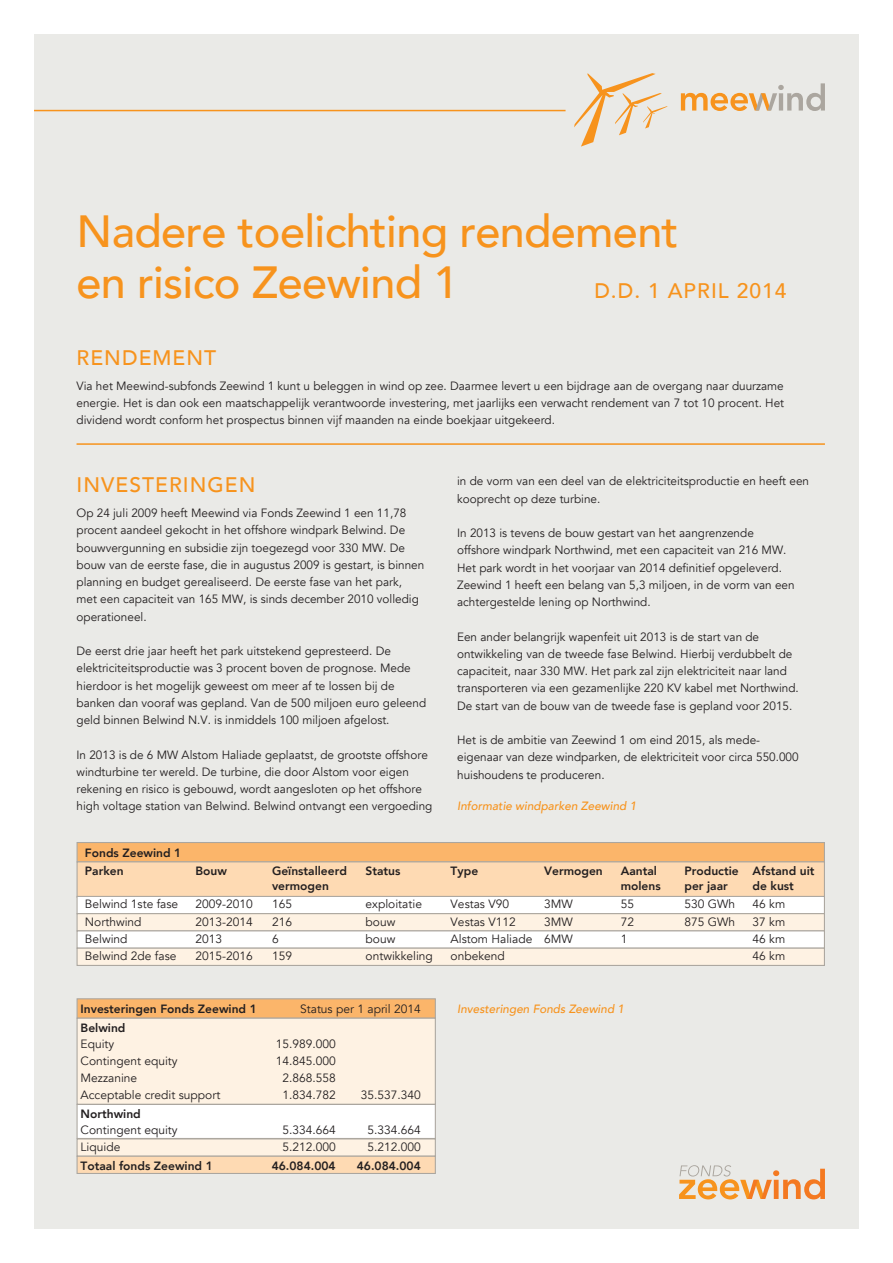
<style>
.page{position:relative;width:893px;height:1263px;background:#fff}
.page>*{position:absolute;margin:0;border:0;box-sizing:border-box;transform-origin:0 0}
.t1{font:500 45px/51px "Avenir";letter-spacing:-.015em;color:#f7931d}
.t2{font:500 21px "Avenir";letter-spacing:.05em;color:#f7931d}
.t3{font:12px/17.2px "Avenir";color:#231f20}
.t4{font:800 12px/18.8px "Avenir";color:#231f20}
.t5{font:italic 500 12px "Avenir";color:#f7931d}
</style>
<div class="page">
<div style="left:34px;top:34px;width:825px;height:1195px;background:#eaeae7"></div>
<svg style="left:681px;top:83px;width:144px;height:28px"></svg>
<svg style="left:574px;top:73px;width:94px;height:74px"></svg>
<hr style="left:34px;top:110px;width:532px;height:1px;background:#f7931d">
<hr style="left:77px;top:443px;width:748px;height:2px;background:#f7931d">
<svg style="left:679px;top:1165px;width:146px;height:34px"></svg>
<div style="left:77px;top:842px;width:748px;height:20px;background:#fbb56a;border:1px solid #aba69f"></div>
<div style="left:77px;top:861px;width:748px;height:37px;background:#fedab3;border:1px solid #aba69f"></div>
<div style="left:77px;top:896px;width:748px;height:18px;background:#fff;border:1px solid #aba69f"></div>
<div style="left:77px;top:913px;width:748px;height:18px;background:#fef2e3;border:1px solid #aba69f"></div>
<div style="left:77px;top:930px;width:748px;height:19px;background:#fff;border:1px solid #aba69f"></div>
<div style="left:77px;top:948px;width:748px;height:18px;background:#fef2e3;border:1px solid #aba69f"></div>
<div style="left:77px;top:998px;width:359px;height:21px;background:#fbb56a;border:1px solid #aba69f"></div>
<div style="left:77px;top:1018px;width:359px;height:87px;background:#fef2e3;border:1px solid #aba69f"></div>
<div style="left:77px;top:1104px;width:359px;height:35px;background:#fff;border:1px solid #aba69f"></div>
<div style="left:77px;top:1138px;width:359px;height:19px;background:#fef2e3;border:1px solid #aba69f"></div>
<div style="left:77px;top:1156px;width:359px;height:18px;background:#fedab3;border:1px solid #aba69f"></div>
<h1 class="t1" style="left:77px;top:203px;width:603px">Nadere toelichting rendement en risico Zeewind 1</h1>
<h2 class="t2" style="left:594px;top:273px;width:194px">D.D. 1 APRIL 2014</h2>
<h2 class="t2" style="left:77px;top:339px;width:141px">RENDEMENT</h2>
<p class="t3" style="left:77px;top:377px;width:709px;text-align:justify">Via het Meewind-subfonds Zeewind 1 kunt u beleggen in wind op zee. Daarmee levert u een bijdrage aan de overgang naar duurzame energie. Het is dan ook een maatschappelijk verantwoorde investering, met jaarlijks een verwacht rendement van 7 tot 10 procent. Het dividend wordt conform het prospectus binnen vijf maanden na einde boekjaar uitgekeerd.</p>
<h2 class="t2" style="left:77px;top:467px;width:181px">INVESTERINGEN</h2>
<p class="t3" style="left:77px;top:505px;width:349px">Op 24 juli 2009 heeft Meewind via Fonds Zeewind 1 een 11,78 procent aandeel gekocht in het offshore windpark Belwind. De bouwvergunning en subsidie zijn toegezegd voor 330 MW. De bouw van de eerste fase, die in augustus 2009 is gestart, is binnen planning en budget gerealiseerd. De eerste fase van het park, met een capaciteit van 165 MW, is sinds december 2010 volledig operationeel.</p>
<p class="t3" style="left:77px;top:642px;width:351px">De eerst drie jaar heeft het park uitstekend gepresteerd. De elektriciteitsproductie was 3 procent boven de prognose. Mede hierdoor is het mogelijk geweest om meer af te lossen bij de banken dan vooraf was gepland. Van de 500 miljoen euro geleend geld binnen Belwind N.V. is inmiddels 100 miljoen afgelost.</p>
<p class="t3" style="left:77px;top:746px;width:357px">In 2013 is de 6 MW Alstom Haliade geplaatst, de grootste offshore windturbine ter wereld. De turbine, die door Alstom voor eigen rekening en risico is gebouwd, wordt aangesloten op het offshore high voltage station van Belwind. Belwind ontvangt een vergoeding</p>
<p class="t3" style="left:457px;top:473px;width:353px">in de vorm van een deel van de elektriciteitsproductie en heeft een kooprecht op deze turbine.</p>
<p class="t3" style="left:457px;top:524px;width:339px">In 2013 is tevens de bouw gestart van het aangrenzende offshore windpark Northwind, met een capaciteit van 216 MW.<br>Het park wordt in het voorjaar van 2014 definitief opgeleverd.<br>Zeewind 1 heeft een belang van 5,3 miljoen, in de vorm van een achtergestelde lening op Northwind.</p>
<p class="t3" style="left:457px;top:628px;width:343px">Een ander belangrijk wapenfeit uit 2013 is de start van de ontwikkeling van de tweede fase Belwind. Hierbij verdubbelt de capaciteit, naar 330 MW. Het park zal zijn elektriciteit naar land transporteren via een gezamenlijke 220 KV kabel met Northwind.<br>De start van de bouw van de tweede fase is gepland voor 2015.</p>
<p class="t3" style="left:457px;top:731px;width:343px">Het is de ambitie van Zeewind 1 om eind 2015, als mede&shy;eigenaar van deze windparken, de elektriciteit voor circa 550.000 huishoudens te produceren.</p>
<p class="t5" style="left:457px;top:799px;width:181px">Informatie windparken Zeewind 1</p>
<p class="t4" style="left:85px;top:843px;width:98px">Fonds Zeewind 1<br>Parken</p>
<p class="t4" style="left:196px;top:862px;width:33px">Bouw</p>
<p class="t4" style="left:272px;top:862px;width:76px">Geïnstalleerd</p>
<p class="t4" style="left:366px;top:862px;width:36px">Status</p>
<p class="t4" style="left:451px;top:862px;width:29px">Type</p>
<p class="t4" style="left:544px;top:862px;width:60px">Vermogen</p>
<p class="t4" style="left:621px;top:862px;width:38px">Aantal</p>
<p class="t4" style="left:684px;top:862px;width:132px">Productie Afstand uit</p>
<p class="t4" style="left:272px;top:876px;width:58px">vermogen</p>
<p class="t4" style="left:621px;top:876px;width:41px">molens</p>
<p class="t4" style="left:684px;top:876px;width:45px">per jaar</p>
<p class="t4" style="left:753px;top:876px;width:43px">de kust</p>
<p class="t3" style="left:85px;top:896px;width:95px">Belwind 1ste fase</p>
<p class="t3" style="left:196px;top:896px;width:59px">2009-2010</p>
<p class="t3" style="left:272px;top:896px;width:22px">165</p>
<p class="t3" style="left:366px;top:896px;width:58px">exploitatie</p>
<p class="t3" style="left:451px;top:896px;width:60px">Vestas V90</p>
<p class="t3" style="left:544px;top:896px;width:30px">3MW</p>
<p class="t3" style="left:621px;top:896px;width:15px">55</p>
<p class="t3" style="left:684px;top:896px;width:52px">530 GWh</p>
<p class="t3" style="left:753px;top:896px;width:34px">46 km</p>
<p class="t3" style="left:85px;top:913px;width:58px">Northwind</p>
<p class="t3" style="left:196px;top:913px;width:59px">2013-2014</p>
<p class="t3" style="left:272px;top:913px;width:22px">216</p>
<p class="t3" style="left:366px;top:913px;width:31px">bouw</p>
<p class="t3" style="left:451px;top:913px;width:67px">Vestas V112</p>
<p class="t3" style="left:544px;top:913px;width:30px">3MW</p>
<p class="t3" style="left:621px;top:913px;width:15px">72</p>
<p class="t3" style="left:684px;top:913px;width:52px">875 GWh</p>
<p class="t3" style="left:753px;top:913px;width:34px">37 km</p>
<p class="t3" style="left:85px;top:930px;width:44px">Belwind</p>
<p class="t3" style="left:196px;top:930px;width:28px">2013</p>
<p class="t3" style="left:272px;top:930px;width:8px">6</p>
<p class="t3" style="left:366px;top:930px;width:31px">bouw</p>
<p class="t3" style="left:451px;top:930px;width:124px">Alstom Haliade 6MW</p>
<p class="t3" style="left:621px;top:930px;width:8px">1</p>
<p class="t3" style="left:753px;top:930px;width:34px">46 km</p>
<p class="t3" style="left:85px;top:947px;width:93px">Belwind 2de fase</p>
<p class="t3" style="left:196px;top:947px;width:59px">2015-2016</p>
<p class="t3" style="left:272px;top:947px;width:22px">159</p>
<p class="t3" style="left:366px;top:947px;width:69px">ontwikkeling</p>
<p class="t3" style="left:451px;top:947px;width:56px">onbekend</p>
<p class="t3" style="left:753px;top:947px;width:34px">46 km</p>
<p class="t4" style="left:81px;top:999px;width:178px">Investeringen Fonds Zeewind 1</p>
<p class="t3" style="left:300px;top:1000px;width:122px">Status per 1 april 2014</p>
<p class="t4" style="left:81px;top:1018px;width:46px">Belwind</p>
<p class="t3" style="left:81px;top:1035px;width:35px">Equity</p>
<p class="t3" style="left:276px;top:1035px;width:62px">15.989.000</p>
<p class="t3" style="left:81px;top:1052px;width:99px">Contingent equity</p>
<p class="t3" style="left:276px;top:1052px;width:62px">14.845.000</p>
<p class="t3" style="left:81px;top:1069px;width:58px">Mezzanine</p>
<p class="t3" style="left:282px;top:1069px;width:55px">2.868.558</p>
<p class="t3" style="left:81px;top:1087px;width:141px">Acceptable credit support</p>
<p class="t3" style="left:282px;top:1087px;width:55px">1.834.782</p>
<p class="t3" style="left:361px;top:1087px;width:62px">35.537.340</p>
<p class="t4" style="left:81px;top:1104px;width:62px">Northwind</p>
<p class="t3" style="left:81px;top:1121px;width:99px">Contingent equity</p>
<p class="t3" style="left:282px;top:1121px;width:55px">5.334.664</p>
<p class="t3" style="left:367px;top:1121px;width:55px">5.334.664</p>
<p class="t3" style="left:81px;top:1138px;width:41px">Liquide</p>
<p class="t3" style="left:282px;top:1138px;width:55px">5.212.000</p>
<p class="t3" style="left:367px;top:1138px;width:55px">5.212.000</p>
<p class="t4" style="left:81px;top:1156px;width:134px">Totaal fonds Zeewind 1</p>
<p class="t4" style="left:272px;top:1156px;width:65px">46.084.004</p>
<p class="t4" style="left:357px;top:1156px;width:65px">46.084.004</p>
<p class="t5" style="left:457px;top:1001px;width:168px">Investeringen Fonds Zeewind 1</p>
</div>
